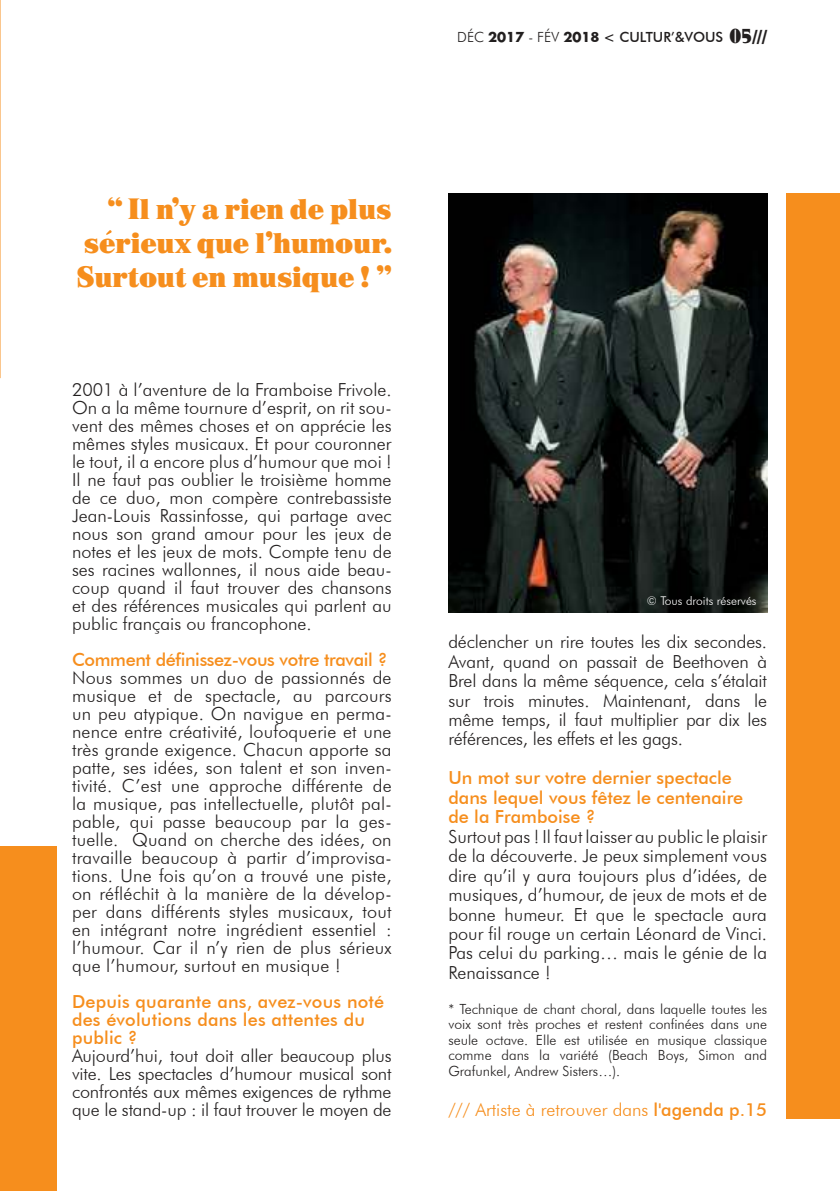
<style>
.page{position:relative;width:840px;height:1191px;background:#fff}
.page>*{position:absolute;margin:0;border:0;box-sizing:border-box;transform-origin:0 0}
.t1{font:28px/34px "ARB 187 Moderne Caps AUG47 CAS Normal";letter-spacing:-.02em;color:#f68e1d;text-align:justify}
.t2{font:300 18px/18px "Futura BT";color:#221f1f;text-align:justify}
.t3{font:500 18px/19.4px "Futura BT";color:#f68e1d}
.t4{font:300 18px "Futura BT";color:#f68e1d}
.t5{font:500 18px "Futura BT";letter-spacing:-.02em;color:#f68e1d}
.t6{font:300 14px/15.4px "Futura BT";color:#221f1f;text-align:justify}
.t7{font:500 14px "Futura BT";color:#221f1f}
.t8{font:300 12px "Futura BT";color:#fff}
.s1{font-weight:300}
.s2{font-family:"Futura";font-weight:700;font-size:15px}
.s3{font-family:"ARB 187 Moderne Caps AUG47 CAS Normal";font-weight:400;font-size:19.2px}
.s4{font-family:"ARB 187 Moderne Caps AUG47 CAS Normal";font-weight:400;font-size:16.8px}
.s5{font-weight:500}
</style>
<div class="page">
<div style="left:0;top:846px;width:57px;height:345px;background:#f68e1d"></div>
<div style="left:785px;top:194px;width:54px;height:925px;background:#f68e1d"></div>
<svg style="left:106px;top:230px;width:5px;height:5px"></svg>
<img style="left:448px;top:194px;width:319px;height:419px">
<p class="t7" style="left:457px;top:31px;width:312px"><span class="s1">DÉC</span> <span class="s2">2017</span> <span class="s1">- FÉV</span> <span class="s2">2018</span> &lt; CULTUR’&amp;VOUS <span class="s3">05</span><span class="s4">///</span></p>
<h1 class="t1" style="left:77px;top:194px;width:317px;text-indent:31px">“ Il n’y a rien de plus serieux que l’humour.<br>Surtout en musique ! ’’</h1>
<p class="t2" style="left:72px;top:382px;width:321px">2001 à l’aventure de la Framboise Frivole.<br>On a la même tournure d’esprit, on rit sou&shy;vent des mêmes choses et on apprécie les mêmes styles musicaux. Et pour couronner le tout, il a encore plus d’humour que moi !<br>Il ne faut pas oublier le troisième homme de ce duo, mon compère contrebassiste Jean-Louis Rassinfosse, qui partage avec nous son grand amour pour les jeux de notes et les jeux de mots. Compte tenu de ses racines wallonnes, il nous aide beau&shy;coup quand il faut trouver des chansons et des références musicales qui parlent au public français ou francophone.</p>
<p class="t5" style="left:72px;top:652px;width:317px">Comment définissez-vous votre travail ?</p>
<p class="t2" style="left:72px;top:670px;width:321px">Nous sommes un duo de passionnés de musique et de spectacle, au parcours un peu atypique. On navigue en perma&shy;nence entre créativité, loufoquerie et une très grande exigence. Chacun apporte sa patte, ses idées, son talent et son inven&shy;tivité. C’est une approche différente de la musique, pas intellectuelle, plutôt pal&shy;pable, qui passe beaucoup par la ges&shy;tuelle. Quand on cherche des idées, on travaille beaucoup à partir d’improvisa&shy;tions. Une fois qu’on a trouvé une piste, on réfléchit à la manière de la dévelop&shy;per dans différents styles musicaux, tout en intégrant notre ingrédient essentiel : l’humour. Car il n’y rien de plus sérieux que l’humour, surtout en musique !</p>
<p class="t3" style="left:72px;top:994px;width:313px;line-height:18px">Depuis quarante ans, avez-vous noté des évolutions dans les attentes du public ?</p>
<p class="t2" style="left:72px;top:1048px;width:321px">Aujourd’hui, tout doit aller beaucoup plus vite. Les spectacles d’humour musical sont confrontés aux mêmes exigences de rythme que le stand-up : il faut trouver le moyen de</p>
<p class="t8" style="left:646px;top:595px;width:111px">© Tous droits réservés</p>
<p class="t2" style="left:448px;top:633px;width:320px;line-height:19.4px">déclencher un rire toutes les dix secondes.<br>Avant, quand on passait de Beethoven à Brel dans la même séquence, cela s’étalait sur trois minutes. Maintenant, dans le même temps, il faut multiplier par dix les références, les effets et les gags.</p>
<p class="t3" style="left:448px;top:770px;width:296px">Un mot sur votre dernier spectacle dans lequel vous fêtez le centenaire de la Framboise ?</p>
<p class="t2" style="left:448px;top:828px;width:320px;line-height:19.4px">Surtout pas ! Il faut laisser au public le plaisir de la découverte. Je peux simplement vous dire qu’il y aura toujours plus d’idées, de musiques, d’humour, de jeux de mots et de bonne humeur. Et que le spectacle aura pour fil rouge un certain Léonard de Vinci.<br>Pas celui du parking… mais le génie de la Renaissance !</p>
<p class="t6" style="left:448px;top:1002px;width:320px">* Technique de chant choral, dans laquelle toutes les voix sont très proches et restent confinées dans une seule octave. Elle est utilisée en musique classique comme dans la variété (Beach Boys, Simon and Grafunkel, Andrew Sisters…).</p>
<p class="t4" style="left:448px;top:1102px;width:320px">/// Artiste à retrouver dans <span class="s5">l'agenda p.15</span></p>
</div>
